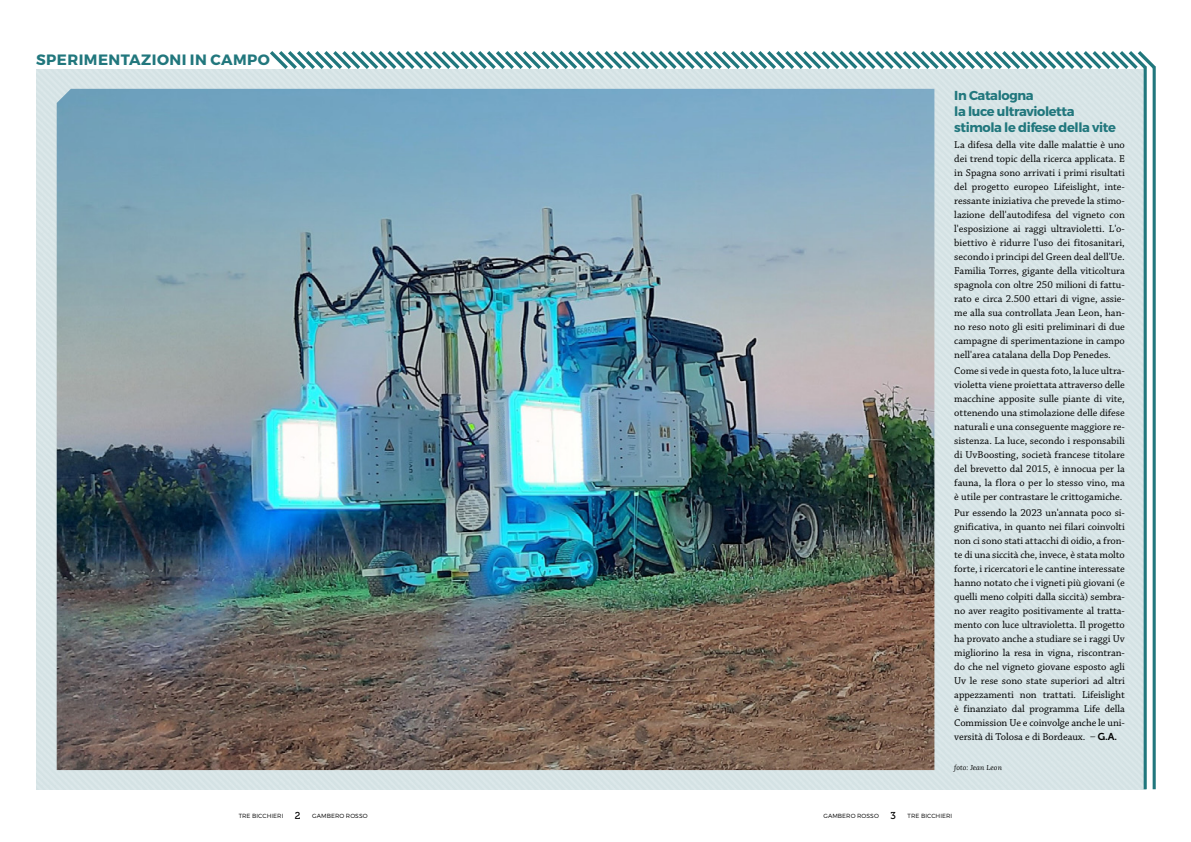
<style>
.page{position:relative;width:1191px;height:842px;background:#fff}
.page>*{position:absolute;margin:0;border:0;box-sizing:border-box;transform-origin:0 0}
.t1{font:700 15px "Montserrat";letter-spacing:.03em;color:#21777d}
.t2{font:700 13px/16px "Montserrat";letter-spacing:-.03em;color:#21777d}
.t3{font:10.5px/14px "Chaparral Pro";color:#000;text-align:justify}
.t4{font:italic 7px "Lora";letter-spacing:.01em;color:#000}
.t5{font:300 6px "Montserrat";letter-spacing:.01em;color:#000}
.s1{font-family:"Museo 700";font-size:10px}
.s2{font-family:"Museo 500";font-weight:400;font-size:10px}
</style>
<div class="page">
<div style="left:36px;top:69px;width:560px;height:720px;background:#d4e1e3"></div>
<img style="left:57px;top:89px;width:877px;height:681px">
<hr style="left:1152px;top:67px;width:3px;height:722px;background:#21777d">
<hr style="left:1143px;top:67px;width:3px;height:722px;background:#21777d">
<svg style="left:270px;top:51px;width:886px;height:22px"></svg>
<h1 class="t1" style="left:36px;top:50px;width:235px">SPERIMENTAZIONI IN CAMPO</h1>
<p class="t2" style="left:954px;top:88px;width:163px">In Catalogna<br>la luce ultravioletta stimola le difese della vite</p>
<p class="t3" style="left:954px;top:138px;width:172px">La difesa della vite dalle malattie è uno dei trend topic della ricerca applicata. E in Spagna sono arrivati i primi risultati del progetto europeo Lifeislight, inte&shy;ressante iniziativa che prevede la stimo&shy;lazione dell'autodifesa del vigneto con l'esposizione ai raggi ultravioletti. L'o&shy;biettivo è ridurre l'uso dei fitosanitari, secondo i principi del Green deal dell'Ue.<br>Familia Torres, gigante della viticoltura spagnola con oltre 250 milioni di fattu&shy;rato e circa 2.500 ettari di vigne, assie&shy;me alla sua controllata Jean Leon, han&shy;no reso noto gli esiti preliminari di due campagne di sperimentazione in campo nell'area catalana della Dop Penedes.</p>
<p class="t3" style="left:954px;top:364px;width:172px">Come si vede in questa foto, la luce ultra&shy;violetta viene proiettata attraverso delle macchine apposite sulle piante di vite, ottenendo una stimolazione delle difese naturali e una conseguente maggiore re&shy;sistenza. La luce, secondo i responsabili di UvBoosting, società francese titolare del brevetto dal 2015, è innocua per la fauna, la flora o per lo stesso vino, ma è utile per contrastare le crittogamiche.</p>
<p class="t3" style="left:954px;top:506px;width:172px">Pur essendo la 2023 un'annata poco si&shy;gnificativa, in quanto nei filari coinvolti non ci sono stati attacchi di oidio, a fron&shy;te di una siccità che, invece, è stata molto forte, i ricercatori e le cantine interessate hanno notato che i vigneti più giovani (e quelli meno colpiti dalla siccità) sembra&shy;no aver reagito positivamente al tratta&shy;mento con luce ultravioletta. Il progetto ha provato anche a studiare se i raggi Uv migliorino la resa in vigna, riscontran&shy;do che nel vigneto giovane esposto agli Uv le rese sono state superiori ad altri appezzamenti non trattati. Lifeislight è finanziato dal programma Life della Commission Ue e coinvolge anche le uni&shy;versità di Tolosa e di Bordeaux. ‒ <span class="s1">G.A.</span></p>
<p class="t4" style="left:954px;top:763px;width:49px">foto: Jean Leon</p>
<p class="t5" style="left:239px;top:812px;width:130px">TRE BICCHIERI <span class="s2">2</span> GAMBERO ROSSO</p>
<p class="t5" style="left:823px;top:812px;width:130px">GAMBERO ROSSO <span class="s2">3</span> TRE BICCHIERI</p>
</div>
